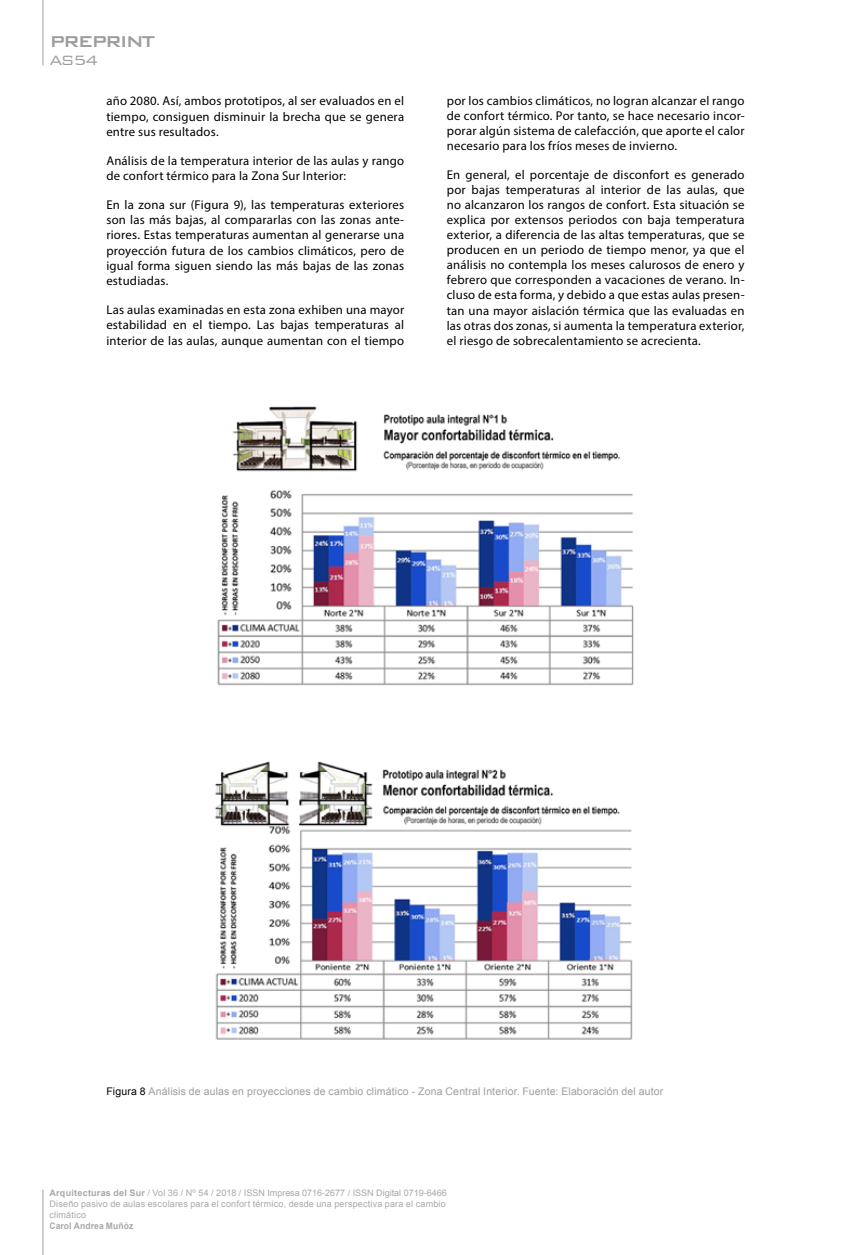
<style>
.page{position:relative;width:851px;height:1255px;background:#fff}
.page>*{position:absolute;margin:0;border:0;box-sizing:border-box;transform-origin:0 0}
.t1{font:500 21px "Bank Gothic BT";letter-spacing:-.1em;color:#9d9d9c}
.t2{font:300 18px "Bank Gothic BT";color:#9d9d9c}
.t3{font:12.75px/15px "Myriad Pro";letter-spacing:.015em;color:#000;text-align:justify}
.t4{font:10.5px "Arial";letter-spacing:.015em;color:#9d9d9c}
.t5{font:9px/10.8px "Arial";letter-spacing:.02em;color:#a8a8a7;text-align:justify}
.t6{font:700 9px "Arial";letter-spacing:.01em;color:#a8a8a7;scale:.95 1}
.s1{color:#000}
.s2{font-weight:700}
</style>
<div class="page">
<hr style="left:43px;top:1189px;width:1px;height:65px;background:#9d9d9c">
<hr style="left:43px;top:0;width:1px;height:65px;background:#9d9d9c">
<img style="left:217px;top:406px;width:417px;height:280px">
<img style="left:215px;top:761px;width:418px;height:279px">
<h1 class="t1" style="left:49px;top:30px;width:107px">PREPRINT</h1>
<h2 class="t2" style="left:49px;top:51px;width:50px">AS54</h2>
<p class="t3" style="left:106px;top:93px;width:299px">año 2080. Así, ambos prototipos, al ser evaluados en el tiempo, consiguen disminuir la brecha que se genera entre sus resultados.</p>
<p class="t3" style="left:106px;top:152px;width:299px">Análisis de la temperatura interior de las aulas y rango de confort térmico para la Zona Sur Interior:</p>
<p class="t3" style="left:106px;top:197px;width:299px">En la zona sur (Figura 9), las temperaturas exteriores son las más bajas, al compararlas con las zonas ante&shy;riores. Estas temperaturas aumentan al generarse una proyección futura de los cambios climáticos, pero de igual forma siguen siendo las más bajas de las zonas estudiadas.</p>
<p class="t3" style="left:106px;top:302px;width:299px">Las aulas examinadas en esta zona exhiben una mayor estabilidad en el tiempo. Las bajas temperaturas al interior de las aulas, aunque aumentan con el tiempo</p>
<p class="t3" style="left:446px;top:93px;width:299px">por los cambios climáticos, no logran alcanzar el rango de confort térmico. Por tanto, se hace necesario incor&shy;porar algún sistema de calefacción, que aporte el calor necesario para los fríos meses de invierno.</p>
<p class="t3" style="left:446px;top:167px;width:299px">En general, el porcentaje de disconfort es generado por bajas temperaturas al interior de las aulas, que no alcanzaron los rangos de confort. Esta situación se explica por extensos periodos con baja temperatura exterior, a diferencia de las altas temperaturas, que se producen en un periodo de tiempo menor, ya que el análisis no contempla los meses calurosos de enero y febrero que corresponden a vacaciones de verano. In&shy;cluso de esta forma, y debido a que estas aulas presen&shy;tan una mayor aislación térmica que las evaluadas en las otras dos zonas, si aumenta la temperatura exterior, el riesgo de sobrecalentamiento se acrecienta.</p>
<p class="t4" style="left:106px;top:1084px;width:558px"><span class="s1">Figura 8</span> Análisis de aulas en proyecciones de cambio climático - Zona Central Interior. Fuente: Elaboración del autor</p>
<p class="t5" style="left:49px;top:1187px;width:398px"><span class="s2">Arquitecturas del Sur</span> / Vol 36 / Nº 54 / 2018 / ISSN Impresa 0716-2677 / ISSN Digital 0719-6466<br>Diseño pasivo de aulas escolares para el confort térmico, desde una perspectiva para el cambio climático</p>
<p class="t6" style="left:49px;top:1219px;width:90px">Carol Andrea Muñóz</p>
</div>
